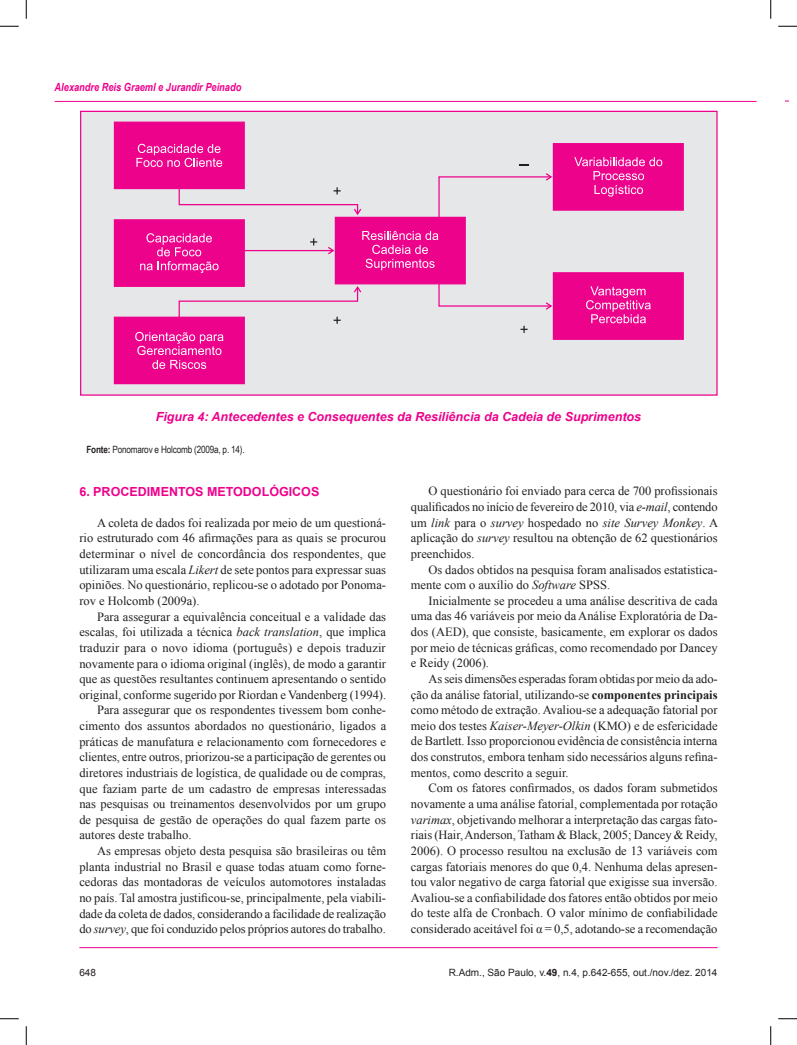
<style>
.page{position:relative;width:797px;height:1045px;background:#fff}
.page>*{position:absolute;margin:0;border:0;box-sizing:border-box;transform-origin:0 0}
.t1{font:12.5px/15.6px "Times New Roman";color:#231f20;text-align:justify}
.t2{font:italic 700 12.5px "Arial";color:#ed028c}
.t3{font:700 12.5px "Arial";color:#ed028c}
.t4{font:italic 700 11.25px "Arial Narrow";color:#ed028c}
.t5{font:10px "Arial";color:#231f20}
.t6{font:10px "Arial Narrow";letter-spacing:-.02em;color:#231f20}
.s1{font-weight:700}
.s2{font-style:italic}
</style>
<div class="page">
<hr style="left:79px;top:947px;width:638px;height:1px;background:#ed028c">
<hr style="left:55px;top:101px;width:701px;height:1px;background:#ed028c">
<div style="left:81px;top:111px;width:636px;height:284px;background:#e6e7e9"></div>
<div style="left:80px;top:111px;width:637px;height:285px;border:1px solid #ed028c"></div>
<div style="left:114px;top:122px;width:131px;height:67px;background:#ed028c"></div>
<div style="left:114px;top:219px;width:131px;height:68px;background:#ed028c;border:1px solid #ed028c"></div>
<div style="left:114px;top:317px;width:131px;height:67px;background:#ed028c"></div>
<div style="left:553px;top:143px;width:131px;height:68px;background:#ed028c;border:1px solid #ed028c"></div>
<div style="left:553px;top:272px;width:131px;height:68px;background:#ed028c;border:1px solid #ed028c"></div>
<svg style="left:574px;top:157px;width:88px;height:40px"></svg>
<svg style="left:586px;top:286px;width:64px;height:37px"></svg>
<svg style="left:135px;top:144px;width:418px;height:225px"></svg>
<svg style="left:0;top:25px;width:19px;height:2px"></svg>
<svg style="left:778px;top:25px;width:19px;height:2px"></svg>
<svg style="left:0;top:1018px;width:19px;height:1px"></svg>
<svg style="left:778px;top:1018px;width:19px;height:1px"></svg>
<svg style="left:25px;top:0;width:2px;height:19px"></svg>
<svg style="left:25px;top:1026px;width:2px;height:19px"></svg>
<svg style="left:770px;top:0;width:1px;height:19px"></svg>
<svg style="left:770px;top:1026px;width:1px;height:19px"></svg>
<p class="t4" style="left:55px;top:79px;width:188px">Alexandre Reis Graeml e Jurandir Peinado</p>
<p class="t2" style="left:156px;top:410px;width:487px">Figura 4: Antecedentes e Consequentes da Resiliência da Cadeia de Suprimentos</p>
<p class="t6" style="left:86px;top:441px;width:160px"><span class="s1">Fonte:</span> Ponomarov e Holcomb (2009a, p. 14).</p>
<p class="t3" style="left:79px;top:485px;width:241px">6. PROCEDIMENTOS METODOLÓGICOS</p>
<p class="t1" style="left:79px;top:514px;width:308px;text-indent:18px">A coleta de dados foi realizada por meio de um questioná&shy;rio estruturado com 46 afirmações para as quais se procurou determinar o nível de concordância dos respondentes, que utilizaram uma escala <span class="s2">Likert</span> de sete pontos para expressar suas opiniões. No questionário, replicou-se o adotado por Ponoma&shy;rov e Holcomb (2009a).</p>
<p class="t1" style="left:97px;top:608px;width:290px">Para assegurar a equivalência conceitual e a validade das</p>
<p class="t1" style="left:79px;top:624px;width:308px">escalas, foi utilizada a técnica <span class="s2">back translation</span>, que implica</p>
<p class="t1" style="left:79px;top:639px;width:308px">traduzir para o novo idioma (português) e depois traduzir</p>
<p class="t1" style="left:79px;top:655px;width:308px">novamente para o idioma original (inglês), de modo a garantir</p>
<p class="t1" style="left:79px;top:671px;width:308px">que as questões resultantes continuem apresentando o sentido</p>
<p class="t1" style="left:79px;top:686px;width:308px">original, conforme sugerido por Riordan e Vandenberg (1994).</p>
<p class="t1" style="left:97px;top:702px;width:290px">Para assegurar que os respondentes tivessem bom conhe-</p>
<p class="t1" style="left:79px;top:718px;width:308px">cimento dos assuntos abordados no questionário, ligados a</p>
<p class="t1" style="left:79px;top:733px;width:308px">práticas de manufatura e relacionamento com fornecedores e</p>
<p class="t1" style="left:79px;top:749px;width:308px">clientes, entre outros, priorizou-se a participação de gerentes ou</p>
<p class="t1" style="left:79px;top:764px;width:308px">diretores industriais de logística, de qualidade ou de compras,</p>
<p class="t1" style="left:79px;top:780px;width:308px">que faziam parte de um cadastro de empresas interessadas</p>
<p class="t1" style="left:79px;top:796px;width:308px">nas pesquisas ou treinamentos desenvolvidos por um grupo</p>
<p class="t1" style="left:79px;top:811px;width:308px">de pesquisa de gestão de operações do qual fazem parte os</p>
<p class="t1" style="left:79px;top:827px;width:114px">autores deste trabalho.</p>
<p class="t1" style="left:97px;top:843px;width:290px">As empresas objeto desta pesquisa são brasileiras ou têm</p>
<p class="t1" style="left:79px;top:858px;width:307px">planta industrial no Brasil e quase todas atuam como forne-</p>
<p class="t1" style="left:79px;top:874px;width:308px">cedoras das montadoras de veículos automotores instaladas</p>
<p class="t1" style="left:79px;top:889px;width:308px">no país. Tal amostra justificou-se, principalmente, pela viabili-</p>
<p class="t1" style="left:79px;top:905px;width:308px">dade da coleta de dados, considerando a facilidade de realização</p>
<p class="t1" style="left:79px;top:921px;width:308px">do <span class="s2">survey</span>, que foi conduzido pelos próprios autores do trabalho.</p>
<p class="t1" style="left:411px;top:483px;width:309px;text-indent:18px">O questionário foi enviado para cerca de 700 profissionais qualificados no início de fevereiro de 2010, via <span class="s2">e-mail</span>, contendo um <span class="s2">link</span> para o <span class="s2">survey</span> hospedado no <span class="s2">site Survey Monkey</span>. A aplicação do <span class="s2">survey</span> resultou na obtenção de 62 questionários preenchidos.</p>
<p class="t1" style="left:411px;top:561px;width:308px;text-indent:18px">Os dados obtidos na pesquisa foram analisados estatistica&shy;mente com o auxílio do <span class="s2">Software</span> SPSS.</p>
<p class="t1" style="left:411px;top:592px;width:308px;text-indent:18px">Inicialmente se procedeu a uma análise descritiva de cada uma das 46 variáveis por meio da Análise Exploratória de Da&shy;dos (AED), que consiste, basicamente, em explorar os dados por meio de técnicas gráficas, como recomendado por Dancey e Reidy (2006).</p>
<p class="t1" style="left:411px;top:671px;width:308px;text-indent:18px">As seis dimensões esperadas foram obtidas por meio da ado&shy;ção da análise fatorial, utilizando-se <span class="s1">componentes principais </span>como método de extração. Avaliou-se a adequação fatorial por meio dos testes <span class="s2">Kaiser-Meyer-Olkin</span> (KMO) e de esfericidade de Bartlett. Isso proporcionou evidência de consistência interna dos construtos, embora tenham sido necessários alguns refina&shy;mentos, como descrito a seguir.</p>
<p class="t1" style="left:411px;top:780px;width:308px;text-indent:18px">Com os fatores confirmados, os dados foram submetidos novamente a uma análise fatorial, complementada por rotação <span class="s2">varimax</span>, objetivando melhorar a interpretação das cargas fato&shy;riais (Hair, Anderson, Tatham &amp; Black, 2005; Dancey &amp; Reidy, 2006). O processo resultou na exclusão de 13 variáveis com cargas fatoriais menores do que 0,4. Nenhuma delas apresen&shy;tou valor negativo de carga fatorial que exigisse sua inversão.<br>Avaliou-se a confiabilidade dos fatores então obtidos por meio do teste alfa de Cronbach. O valor mínimo de confiabilidade considerado aceitável foi α = 0,5, adotando-se a recomendação</p>
<p class="t5" style="left:79px;top:967px;width:18px">648</p>
<p class="t5" style="left:448px;top:967px;width:270px">R.Adm., São Paulo, v.<span class="s1">49</span>, n.4, p.642-655, out./nov./dez. 2014</p>
</div>
